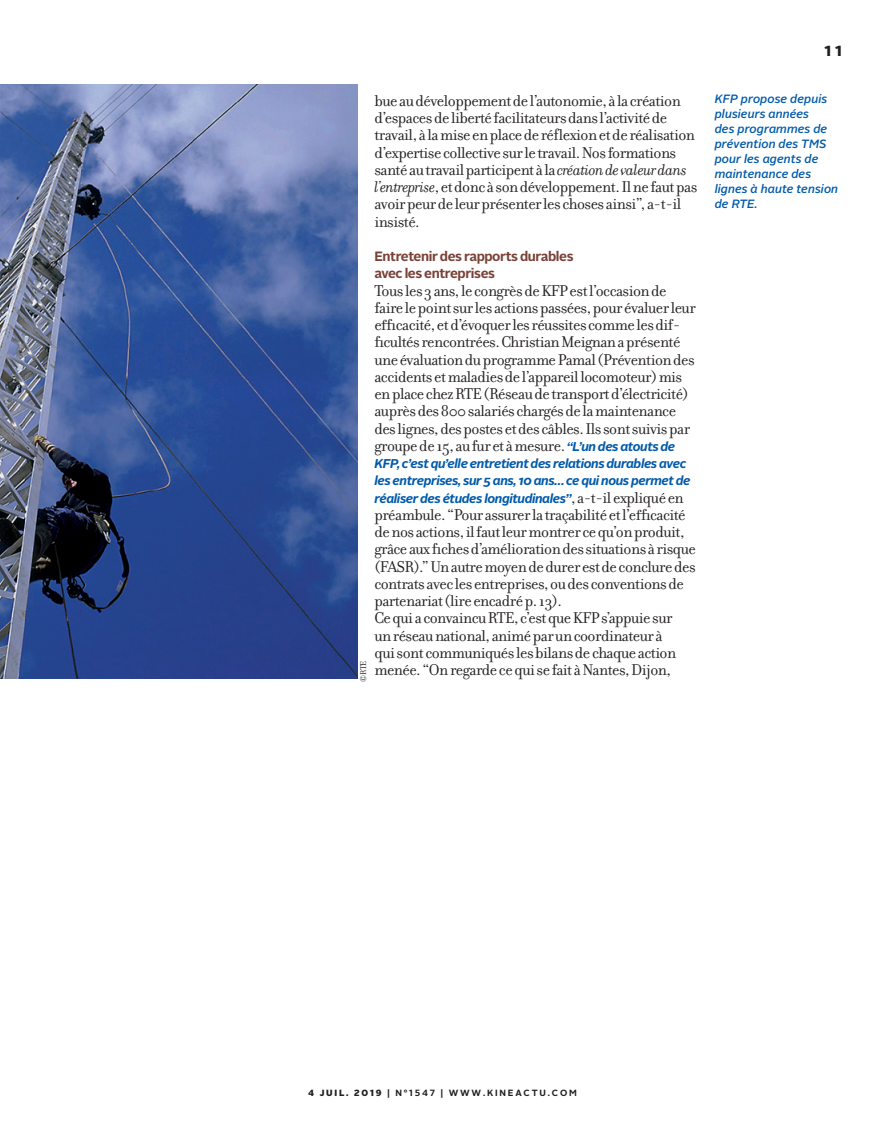
<style>
.page{position:relative;width:885px;height:1127px;background:#fff}
.page>*{position:absolute;margin:0;border:0;box-sizing:border-box;transform-origin:0 0}
.t1{font:700 18px "Alright Sans";color:#231f20}
.texte_courant{font:16.8px/17.2px "Filosofia OT";letter-spacing:-.03em;color:#231f20}
.inter{font:700 13.5px "Alright Sans";letter-spacing:-.03em;color:#794137}
.texte_courant-2{font:italic 700 12.75px/17.2px "Alright Sans";letter-spacing:-.03em;color:#015aaa}
.légende_bleu{font:italic 500 12px/15px "Alright Sans";color:#015aaa}
.t2{font:700 9px "Alright Sans";letter-spacing:.2em;color:#231f20}
.credit_photo{font:9px "Filosofia OT";color:#231f20}
.s1{font-style:italic}
.s2{font-family:"Alright Sans";font-weight:700;font-style:italic;font-size:12.75px;color:#015aaa}
.s3{font-family:"Filosofia OT";font-weight:400;font-style:normal;font-size:16.8px;color:#231f20}
.s4{font-weight:900}
</style>
<div class="page">
<img style="left:0;top:84px;width:357px;height:595px">
<p class="credit_photo" style="left:358px;top:682px;width:22px;rotate:-90deg">©RTE</p>
<p class="texte_courant" style="left:374px;top:92px;width:324px">bue au développement de l’autonomie, à la création d’espaces de liberté facilitateurs dans l’activité de travail, à la mise en place de réflexion et de réalisation d’expertise collective sur le travail. Nos formations santé au travail participent à la <span class="s1">création de valeur dans l’entreprise</span>, et donc à son développement. Il ne faut pas avoir peur de leur présenter les choses ainsi”, a-t-il insisté.</p>
<p class="inter" style="left:374px;top:247px;width:201px">Entretenir des rapports durables</p>
<p class="inter" style="left:374px;top:264px;width:122px">avec les entreprises</p>
<p class="texte_courant" style="left:374px;top:282px;width:323px">Tous les 3 ans, le congrès de KFP est l’occasion de faire le point sur les actions passées, pour évaluer leur efficacité, et d’évoquer les réussites comme les dif&shy;ficultés rencontrées. Christian Meignan a présenté une évaluation du programme Pamal (Prévention des accidents et maladies de l’appareil locomoteur) mis en place chez RTE (Réseau de transport d’électricité) auprès des 800 salariés chargés de la maintenance des lignes, des postes et des câbles. Ils sont suivis par groupe de 15, au fur et à mesure. <span class="s2">“L’un des atouts de</span></p>
<p class="texte_courant-2" style="left:374px;top:455px;width:317px">KFP, c’est qu’elle entretient des relations durables avec les entreprises, sur 5 ans, 10 ans… ce qui nous permet de réaliser des études longitudinales”<span class="s3">, a-t-il expliqué en</span></p>
<p class="texte_courant" style="left:374px;top:506px;width:323px">préambule. “Pour assurer la traçabilité et l’efficacité de nos actions, il faut leur montrer ce qu’on produit, grâce aux fiches d’amélioration des situations à risque (FASR).” Un autre moyen de durer est de conclure des contrats avec les entreprises, ou des conventions de partenariat (lire encadré p. 13).</p>
<p class="texte_courant" style="left:374px;top:610px;width:303px">Ce qui a convaincu RTE, c’est que KFP s’appuie sur un réseau national, animé par un coordinateur à qui sont communiqués les bilans de chaque action menée. “On regarde ce qui se fait à Nantes, Dijon,</p>
<p class="t1" style="left:824px;top:37px;width:19px">11</p>
<p class="légende_bleu" style="left:714px;top:91px;width:125px">KFP propose depuis plusieurs années<br>des programmes de prévention des TMS pour les agents de maintenance des lignes à haute tension de RTE.</p>
<p class="t2" style="left:308px;top:1086px;width:270px"><span class="s4">4 JUIL. 2019</span> | N°1547 | WWW.KINEACTU.COM</p>
</div>
